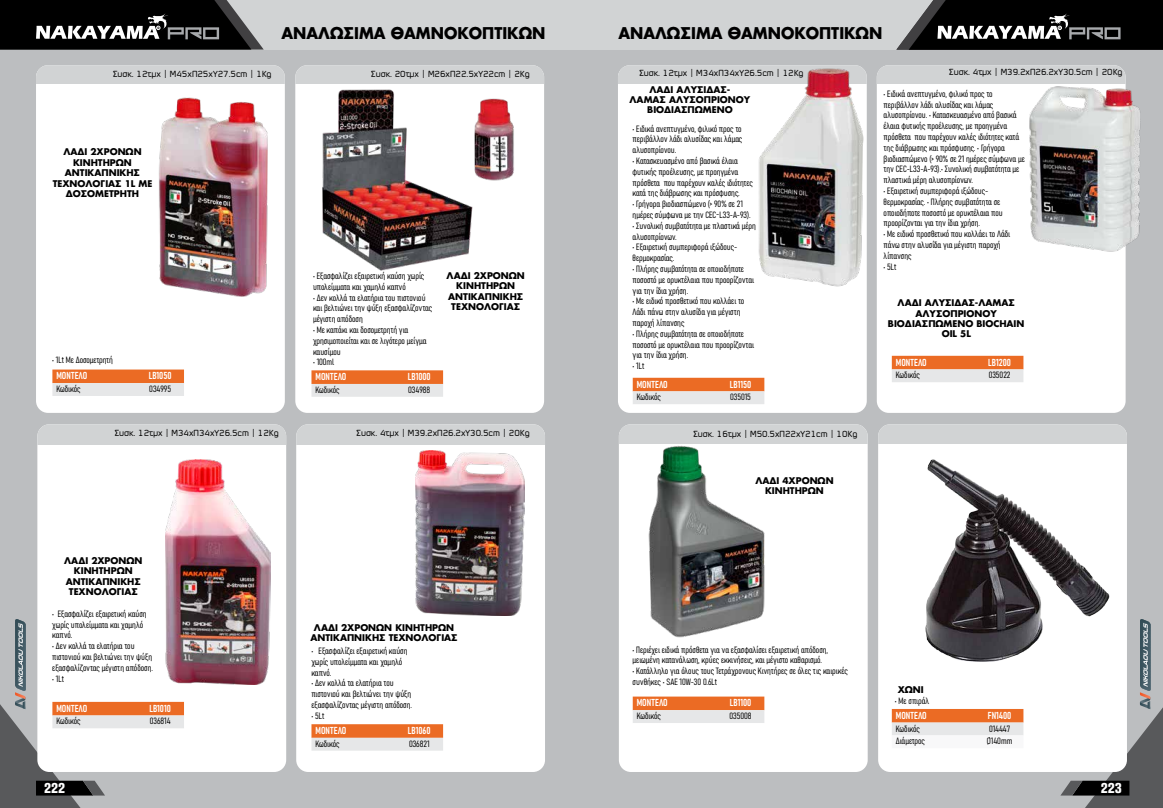
<style>
.page{position:relative;width:1163px;height:808px;background:#fff}
.page>*{position:absolute;margin:0;border:0;box-sizing:border-box;transform-origin:0 0}
.t1{font:700 15.8px "PF Futura Neu";color:#000;scale:.95 1}
.t2{font:900 condensed 14.1px "PF Akzidenz";color:#fff}
.t3{font:10px "Bahnschrift";color:#fff}
.t4{font:9px/10.8px "Bahnschrift";color:#000}
.t5{font:700 9px/10.4px "PF Futura Neu";color:#000;text-align:center}
.t6{font:8.5px "PF Sector A";color:#000}
</style>
<div class="page">
<div style="left:0;top:0;width:1162px;height:808px;background:#bcbec0"></div>
<div style="left:0;top:0;width:1162px;height:50px;background:#d1d3d4"></div>
<svg style="left:0;top:0;width:264px;height:50px;background:#2a2a2a"></svg>
<svg style="left:896px;top:0;width:266px;height:50px;background:#292a2a"></svg>
<svg style="left:1060px;top:619px;width:102px;height:189px"></svg>
<div style="left:36px;top:65px;width:249px;height:348px;background:#fff;border-radius:12px"></div>
<div style="left:36px;top:65px;width:249px;height:18px;background:#d1d3d4"></div>
<div style="left:295px;top:65px;width:249px;height:348px;background:#fff;border-radius:12px"></div>
<div style="left:295px;top:65px;width:249px;height:18px;background:#d1d3d4"></div>
<div style="left:296px;top:424px;width:249px;height:348px;background:#fff;border-radius:12px"></div>
<div style="left:296px;top:424px;width:249px;height:21px;background:#d1d3d4"></div>
<div style="left:37px;top:424px;width:249px;height:348px;background:#fff;border-radius:12px"></div>
<div style="left:37px;top:424px;width:249px;height:21px;background:#d1d3d4"></div>
<div style="left:618px;top:65px;width:248px;height:348px;background:#fff;border-radius:12px"></div>
<div style="left:618px;top:65px;width:248px;height:18px;background:#d1d3d4"></div>
<div style="left:876px;top:65px;width:249px;height:348px;background:#fff;border-radius:12px"></div>
<div style="left:876px;top:65px;width:249px;height:18px;background:#d1d3d4"></div>
<div style="left:878px;top:424px;width:248px;height:348px;background:#fff;border-radius:12px"></div>
<div style="left:878px;top:424px;width:248px;height:19px;background:#d1d3d4"></div>
<div style="left:618px;top:424px;width:249px;height:348px;background:#fff;border-radius:12px"></div>
<div style="left:618px;top:424px;width:249px;height:19px;background:#d1d3d4"></div>
<svg style="left:311px;top:724px;width:132px;height:27px;background:#e9a987"></svg>
<svg style="left:0;top:619px;width:184px;height:189px"></svg>
<svg style="left:311px;top:370px;width:132px;height:27px;background:#e9a986"></svg>
<svg style="left:52px;top:369px;width:132px;height:27px;background:#e9a987"></svg>
<img style="left:126px;top:83px;width:154px;height:214px">
<img style="left:295px;top:83px;width:178px;height:195px">
<img style="left:456px;top:83px;width:72px;height:105px">
<img style="left:166px;top:459px;width:105px;height:225px">
<img style="left:415px;top:451px;width:109px;height:165px">
<svg style="left:891px;top:709px;width:132px;height:26px;background:#e8a884"></svg>
<svg style="left:632px;top:696px;width:132px;height:27px;background:#e9aa87"></svg>
<svg style="left:891px;top:356px;width:132px;height:26px;background:#e8a885"></svg>
<svg style="left:632px;top:378px;width:132px;height:26px;background:#e8a885"></svg>
<img style="left:748px;top:65px;width:138px;height:253px">
<img style="left:1019px;top:79px;width:121px;height:176px">
<img style="left:637px;top:443px;width:135px;height:195px">
<img style="left:925px;top:459px;width:184px;height:203px">
<h1 class="t1" style="left:281px;top:22px;width:279px">ΑΝΑΛΩΣΙΜΑ ΘΑΜΝΟΚΟΠΤΙΚΩΝ</h1>
<h1 class="t1" style="left:618px;top:22px;width:279px">ΑΝΑΛΩΣΙΜΑ ΘΑΜΝΟΚΟΠΤΙΚΩΝ</h1>
<p class="t6" style="left:371px;top:69px;width:160px">Συσκ. 20τμχ | M26xΠ22.5xΥ22cm | 2Kg</p>
<p class="t6" style="left:949px;top:67px;width:175px">Συσκ. 4τμχ | M39.2xΠ26.2xΥ30.5cm | 20Kg</p>
<p class="t6" style="left:113px;top:69px;width:160px">Συσκ. 12τμχ | M45xΠ25xΥ27.5cm | 1Kg</p>
<p class="t6" style="left:639px;top:68px;width:165px">Συσκ. 12τμχ | M34xΠ34xΥ26.5cm | 12Kg</p>
<p class="t5" style="left:53px;top:147px;width:101px">ΛΑΔΙ 2ΧΡΟΝΩΝ<br>ΚΙΝΗΤΗΡΩΝ<br>ΑΝΤΙΚΑΠΝΙΚΗΣ<br>ΤΕΧΝΟΛΟΓΙΑΣ 1L ΜΕ<br>ΔΟΣΟΜΕΤΡΗΤΗ</p>
<p class="t4" style="left:52px;top:354px;width:62px">• 1Lt Με Δοσομετρητή</p>
<p class="t3" style="left:56px;top:368px;width:32px">ΜΟΝΤΕΛΟ</p>
<p class="t3" style="left:149px;top:368px;width:24px">LB1050</p>
<p class="t4" style="left:56px;top:383px;width:26px">Κωδικός</p>
<p class="t4" style="left:149px;top:383px;width:23px">034995</p>
<p class="t4" style="left:313px;top:270px;width:113px">• Εξασφαλίζει εξαιρετική καύση χωρίς υπολείμματα και χαμηλό καπνό</p>
<p class="t4" style="left:313px;top:291px;width:121px">• Δεν κολλά τα ελατήρια του πιστονιού και βελτιώνει την ψύξη εξασφαλίζοντας μέγιστη απόδοση</p>
<p class="t4" style="left:313px;top:324px;width:115px">• Με καπάκι και δοσομετρητή για χρησιμοποιείται και σε λιγότερο μείγμα καυσίμου</p>
<p class="t4" style="left:313px;top:356px;width:23px">• 100ml</p>
<p class="t3" style="left:315px;top:369px;width:32px">ΜΟΝΤΕΛΟ</p>
<p class="t3" style="left:408px;top:369px;width:24px">LB1000</p>
<p class="t4" style="left:315px;top:384px;width:26px">Κωδικός</p>
<p class="t4" style="left:408px;top:384px;width:24px">034988</p>
<p class="t5" style="left:446px;top:270px;width:80px">ΛΑΔΙ 2ΧΡΟΝΩΝ<br>ΚΙΝΗΤΗΡΩΝ<br>ΑΝΤΙΚΑΠΝΙΚΗΣ<br>ΤΕΧΝΟΛΟΓΙΑΣ</p>
<p class="t5" style="left:629px;top:84px;width:122px">ΛΑΔΙ ΑΛΥΣΙΔΑΣ-<br>ΛΑΜΑΣ ΑΛΥΣΟΠΡΙΟΝΟΥ<br>ΒΙΟΔΙΑΣΠΩΜΕΝΟ</p>
<p class="t4" style="left:632px;top:122px;width:111px;text-align:justify">• Ειδικά ανεπτυγμένο, φιλικό προς το περιβάλλον λάδι αλυσίδας και λάμας αλυσοπρίονου.</p>
<p class="t4" style="left:632px;top:155px;width:122px">• Κατασκευασμένο από βασικά έλαια φυτικής προέλευσης, με προηγμένα πρόσθετα που παρέχουν καλές ιδιότητες κατά της διάβρωσης και πρόσφυσης.</p>
<p class="t4" style="left:632px;top:198px;width:120px">• Γρήγορα βιοδιασπώμενο (&gt; 90% σε 21 ημέρες σύμφωνα με την CEC-L33-A-93).</p>
<p class="t4" style="left:632px;top:220px;width:125px">• Συνολική συμβατότητα με πλαστικά μέρη αλυσοπρίονων.</p>
<p class="t4" style="left:632px;top:241px;width:106px">• Εξαιρετική συμπεριφορά ιξώδους&shy;θερμοκρασίας.</p>
<p class="t4" style="left:632px;top:263px;width:123px">• Πλήρης συμβατότητα σε οποιοδήποτε ποσοστό με ορυκτέλαια που προορίζονται για την ίδια χρήση.</p>
<p class="t4" style="left:632px;top:295px;width:113px">• Με ειδικό προσθετικό που κολλάει το<br>Λάδι πάνω στην αλυσίδα για μέγιστη παροχή λίπανσης</p>
<p class="t4" style="left:632px;top:328px;width:123px">• Πλήρης συμβατότητα σε οποιοδήποτε ποσοστό με ορυκτέλαια που προορίζονται για την ίδια χρήση.</p>
<p class="t4" style="left:632px;top:360px;width:13px">• 1Lt</p>
<p class="t3" style="left:636px;top:376px;width:32px">ΜΟΝΤΕΛΟ</p>
<p class="t3" style="left:729px;top:376px;width:23px">LB1150</p>
<p class="t4" style="left:636px;top:391px;width:26px">Κωδικός</p>
<p class="t4" style="left:730px;top:391px;width:22px">035015</p>
<p class="t6" style="left:115px;top:428px;width:165px">Συσκ. 12τμχ | M34xΠ34xΥ26.5cm | 12Kg</p>
<p class="t6" style="left:693px;top:429px;width:165px">Συσκ. 16τμχ | M50.5xΠ22xΥ21cm | 10Kg</p>
<p class="t6" style="left:356px;top:428px;width:175px">Συσκ. 4τμχ | M39.2xΠ26.2xΥ30.5cm | 20Kg</p>
<p class="t5" style="left:64px;top:555px;width:80px">ΛΑΔΙ 2ΧΡΟΝΩΝ<br>ΚΙΝΗΤΗΡΩΝ<br>ΑΝΤΙΚΑΠΝΙΚΗΣ<br>ΤΕΧΝΟΛΟΓΙΑΣ</p>
<p class="t4" style="left:52px;top:607px;width:96px">• Εξασφαλίζει εξαιρετική καύση χωρίς υπολείμματα και χαμηλό καπνό.</p>
<p class="t4" style="left:52px;top:640px;width:102px">• Δεν κολλά τα ελατήρια του πιστονιού και βελτιώνει την ψύξη εξασφαλίζοντας μέγιστη απόδοση.</p>
<p class="t4" style="left:52px;top:672px;width:13px">• 1Lt</p>
<p class="t3" style="left:56px;top:700px;width:32px">ΜΟΝΤΕΛΟ</p>
<p class="t3" style="left:149px;top:700px;width:23px">LB1010</p>
<p class="t4" style="left:56px;top:715px;width:26px">Κωδικός</p>
<p class="t4" style="left:150px;top:715px;width:22px">036814</p>
<p class="t5" style="left:310px;top:622px;width:149px">ΛΑΔΙ 2ΧΡΟΝΩΝ ΚΙΝΗΤΗΡΩΝ<br>ΑΝΤΙΚΑΠΝΙΚΗΣ ΤΕΧΝΟΛΟΓΙΑΣ</p>
<p class="t4" style="left:311px;top:645px;width:98px">• Εξασφαλίζει εξαιρετική καύση χωρίς υπολείμματα και χαμηλό καπνό.</p>
<p class="t4" style="left:311px;top:677px;width:102px">• Δεν κολλά τα ελατήρια του πιστονιού και βελτιώνει την ψύξη εξασφαλίζοντας μέγιστη απόδοση.</p>
<p class="t4" style="left:311px;top:709px;width:15px">• 5Lt</p>
<p class="t3" style="left:315px;top:723px;width:32px">ΜΟΝΤΕΛΟ</p>
<p class="t3" style="left:408px;top:723px;width:24px">LB1060</p>
<p class="t4" style="left:315px;top:738px;width:26px">Κωδικός</p>
<p class="t4" style="left:409px;top:738px;width:22px">036821</p>
<p class="t5" style="left:755px;top:475px;width:80px">ΛΑΔΙ 4ΧΡΟΝΩΝ<br>ΚΙΝΗΤΗΡΩΝ</p>
<p class="t4" style="left:632px;top:643px;width:197px">• Περιέχει ειδικά πρόσθετα για να εξασφαλίσει εξαιρετική απόδοση, μειωμένη κατανάλωση, κρύες εκκινήσεις, και μέγιστο καθαρισμό.</p>
<p class="t4" style="left:632px;top:665px;width:217px">• Κατάλληλο για όλους τους Τετράχρονους Κινητήρες σε όλες τις καιρικές συνθήκες • SAE 10W-30 0.6Lt</p>
<p class="t3" style="left:636px;top:695px;width:32px">ΜΟΝΤΕΛΟ</p>
<p class="t3" style="left:729px;top:695px;width:23px">LB1100</p>
<p class="t4" style="left:636px;top:710px;width:26px">Κωδικός</p>
<p class="t4" style="left:729px;top:710px;width:23px">035008</p>
<p class="t4" style="left:883px;top:88px;width:143px">• Ειδικά ανεπτυγμένο, φιλικό προς το περιβάλλον λάδι αλυσίδας και λάμας αλυσοπρίονου. • Κατασκευασμένο από βασικά έλαια φυτικής προέλευσης, με προηγμένα πρόσθετα που παρέχουν καλές ιδιότητες κατά της διάβρωσης και πρόσφυσης. • Γρήγορα βιοδιασπώμενο (&gt; 90% σε 21 ημέρες σύμφωνα με την CEC-L33-A-93).• Συνολική συμβατότητα με πλαστικά μέρη αλυσοπρίονων.</p>
<p class="t4" style="left:883px;top:185px;width:121px">• Εξαιρετική συμπεριφορά ιξώδους&shy;θερμοκρασίας. • Πλήρης συμβατότητα σε οποιοδήποτε ποσοστό με ορυκτέλαια που προορίζονται για την ίδια χρήση.</p>
<p class="t4" style="left:883px;top:228px;width:128px">• Με ειδικό προσθετικό που κολλάει το Λάδι πάνω στην αλυσίδα για μέγιστη παροχή λίπανσης</p>
<p class="t4" style="left:883px;top:260px;width:15px">• 5Lt</p>
<p class="t5" style="left:887px;top:297px;width:138px">ΛΑΔΙ ΑΛΥΣΙΔΑΣ-ΛΑΜΑΣ<br>ΑΛΥΣΟΠΡΙΟΝΟΥ<br>ΒΙΟΔΙΑΣΠΩΜΕΝΟ BIOCHAIN<br>OIL 5L</p>
<p class="t3" style="left:895px;top:354px;width:32px">ΜΟΝΤΕΛΟ</p>
<p class="t3" style="left:988px;top:354px;width:24px">LB1200</p>
<p class="t4" style="left:895px;top:369px;width:26px">Κωδικός</p>
<p class="t4" style="left:988px;top:369px;width:23px">035022</p>
<p class="t5" style="left:897px;top:684px;width:28px">ΧΩΝΙ</p>
<p class="t4" style="left:894px;top:694px;width:36px">• Με σπιράλ</p>
<p class="t3" style="left:895px;top:708px;width:32px">ΜΟΝΤΕΛΟ</p>
<p class="t3" style="left:987px;top:708px;width:25px">FN1400</p>
<p class="t4" style="left:895px;top:722px;width:26px">Κωδικός</p>
<p class="t4" style="left:988px;top:722px;width:23px">014447</p>
<p class="t4" style="left:895px;top:735px;width:31px">Διάμετρος</p>
<p class="t4" style="left:986px;top:735px;width:27px">Ø140mm</p>
<h2 class="t2" style="left:44px;top:780px;width:23px">222</h2>
<h2 class="t2" style="left:1100px;top:780px;width:23px">223</h2>
</div>
